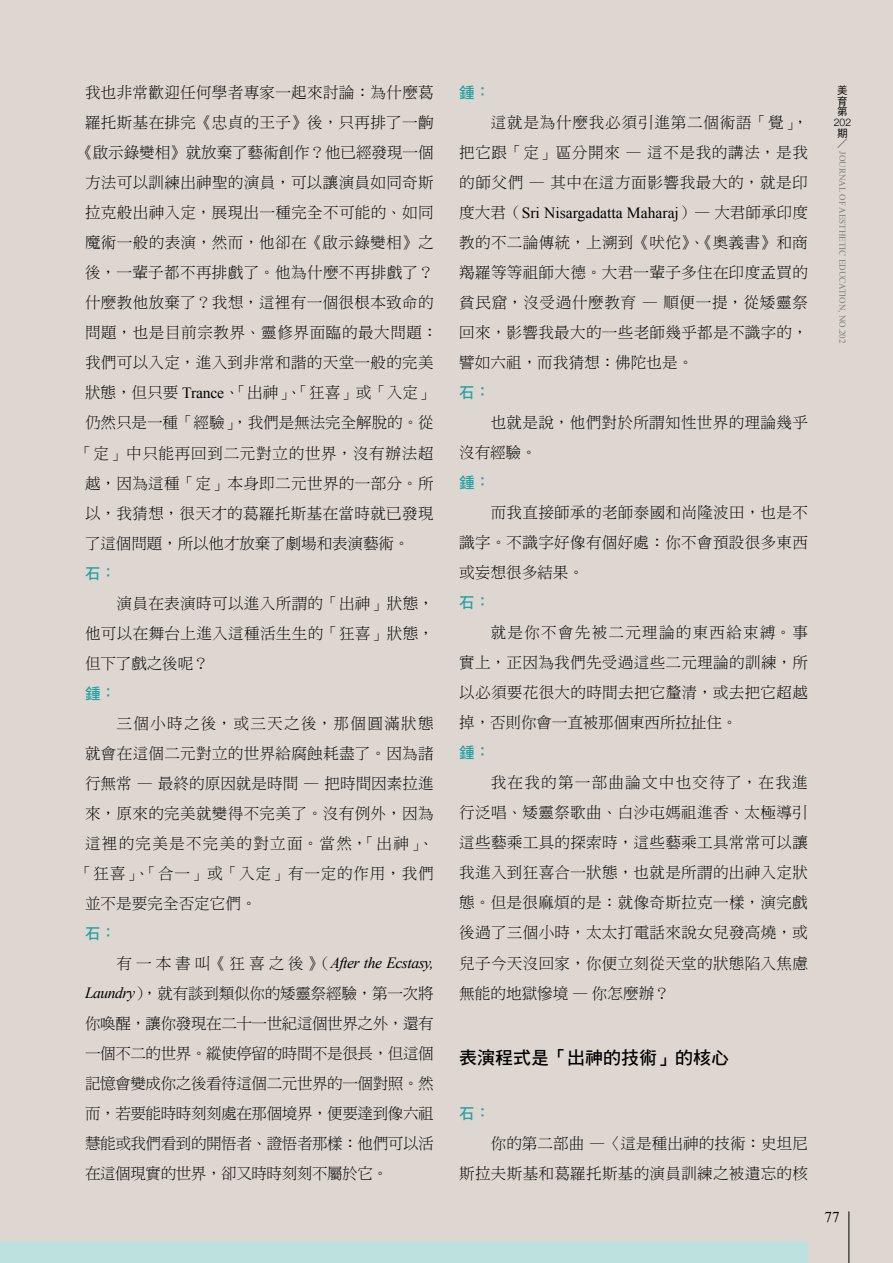
<style>
.page{position:relative;width:893px;height:1263px;background:#ded7d1}
.page>*{position:absolute;margin:0;border:0;box-sizing:border-box;transform-origin:0 0}
.t1{font:18px "DF Hei Std W7";color:#000}
.t2{font:15.6px/30px "DF Ming Std W3";letter-spacing:.02em;color:#000;text-align:justify}
.t3{font:15.6px "DF Ming Std W3";color:#000}
.t4{font:15.6px "DF Ming Std W3";letter-spacing:-.005em;color:#000}
.t5{font:15.6px "DF Ming Std W3";letter-spacing:.045em;color:#000}
.t6{font:15.6px "Times New Roman";color:#000}
.t7{font:italic 15.6px "Times New Roman";letter-spacing:-.03em;color:#000}
.t8{font:15.6px "DF Ming Std W3";letter-spacing:.08em;color:#000}
.t9{font:15.6px "DF Ming Std W3";letter-spacing:-.01em;color:#000}
.t10{font:15.6px "DF Ming Std W3";letter-spacing:.085em;color:#000}
.t11{font:15.6px "DF Hei Std W7";color:#1fa0a1}
.t12{font:15px "Times New Roman";color:#000}
.t13{font:10.5px/10.5px "DF Hei Std W5";color:#000;text-align:justify}
.t14{font:300 10.5px "Helvetica Neue";color:#000}
.t15{font:10.5px "DF Ming Std W3";color:#000}
.t16{font:9px "Times New Roman";color:#7b7d7c}
.s1{font-family:"Times New Roman"}
.s2{font-family:"DF Ming Std W3";font-style:normal}
.s3{font-family:"Times New Roman";font-style:italic}
.s4{font-family:"DF Ming Std W3"}
</style>
<div class="page">
<div style="left:0;top:1242px;width:808px;height:21px;background:#bce1df"></div>
<hr style="left:849px;top:1211px;width:1px;height:52px;background:#000">
<p class="t2" style="left:85px;top:78px;width:350px">我也非常歡迎任何學者專家一起來討論︰為什麼葛</p>
<p class="t2" style="left:85px;top:108px;width:350px">羅托斯基在排完《忠貞的王子》後，只再排了一齣</p>
<p class="t4" style="left:77px;top:144px;width:358px">《啟示錄變相》就放棄了藝術創作？他已經發現一個</p>
<p class="t2" style="left:85px;top:168px;width:350px">方法可以訓練出神聖的演員，可以讓演員如同奇斯</p>
<p class="t2" style="left:85px;top:198px;width:350px">拉克般出神入定，展現出一種完全不可能的、如同</p>
<p class="t2" style="left:85px;top:228px;width:350px">魔術一般的表演，然而，他卻在《啟示錄變相》之</p>
<p class="t2" style="left:85px;top:258px;width:350px">後，一輩子都不再排戲了。他為什麼不再排戲了？</p>
<p class="t2" style="left:85px;top:288px;width:350px">什麼教他放棄了？我想，這裡有一個很根本致命的</p>
<p class="t2" style="left:85px;top:318px;width:354px">問題，也是目前宗教界、靈修界面臨的最大問題：</p>
<p class="t2" style="left:85px;top:348px;width:350px">我們可以入定，進入到非常和諧的天堂一般的完美</p>
<p class="t3" style="left:85px;top:384px;width:350px">狀態，但只要 <span class="s1">Trance</span>、「出神」、「狂喜」或「入定」</p>
<p class="t4" style="left:85px;top:414px;width:350px">仍然只是一種「經驗」，我們是無法完全解脫的。從</p>
<p class="t5" style="left:77px;top:444px;width:358px">「定」中只能再回到二元對立的世界，沒有辦法超</p>
<p class="t2" style="left:85px;top:468px;width:350px">越，因為這種「定」本身即二元世界的一部分。所</p>
<p class="t2" style="left:85px;top:498px;width:350px">以，我猜想，很天才的葛羅托斯基在當時就已發現</p>
<p class="t9" style="left:85px;top:534px;width:326px">了這個問題，所以他才放棄了劇場和表演藝術。</p>
<p class="t11" style="left:85px;top:564px;width:33px">石：</p>
<p class="t2" style="left:85px;top:588px;width:350px;text-indent:31px">演員在表演時可以進入所謂的「出神」狀態，他可以在舞台上進入這種活生生的「狂喜」狀態，但下了戲之後呢？</p>
<p class="t11" style="left:85px;top:684px;width:33px">鍾：</p>
<p class="t10" style="left:117px;top:714px;width:319px">三個小時之後，或三天之後，那個圓滿狀態</p>
<p class="t2" style="left:85px;top:738px;width:350px">就會在這個二元對立的世界給腐蝕耗盡了。因為諸</p>
<p class="t3" style="left:85px;top:774px;width:350px">行無常 — 最終的原因就是時間 — 把時間因素拉進</p>
<p class="t2" style="left:85px;top:798px;width:350px">來，原來的完美就變得不完美了。沒有例外，因為</p>
<p class="t8" style="left:85px;top:834px;width:350px">這裡的完美是不完美的對立面。當然，「出神」、</p>
<p class="t5" style="left:77px;top:864px;width:358px">「狂喜」、「合一」或「入定」有一定的作用，我們</p>
<p class="t3" style="left:85px;top:894px;width:173px">並不是要完全否定它們。</p>
<p class="t11" style="left:85px;top:924px;width:33px">石：</p>
<p class="t7" style="left:117px;top:952px;width:319px"><span class="s2">有一本書叫《狂喜之後》（</span>After the Ecstasy,</p>
<p class="t2" style="left:85px;top:978px;width:350px"><span class="s3">Laundry</span>），就有談到類似你的矮靈祭經驗，第一次將你喚醒，讓你發現在二十一世紀這個世界之外，還有一個不二的世界。縱使停留的時間不是很長，但這個記憶會變成你之後看待這個二元世界的一個對照。然而，若要能時時刻刻處在那個境界，便要達到像六祖慧能或我們看到的開悟者、證悟者那樣︰他們可以活在這個現實的世界，卻又時時刻刻不屬於它。</p>
<p class="t11" style="left:459px;top:84px;width:33px">鍾：</p>
<p class="t2" style="left:459px;top:108px;width:350px;text-indent:31px">這就是為什麼我必須引進第二個術語「覺」，把它跟「定」區分開來 — 這不是我的講法，是我的師父們 — 其中在這方面影響我最大的，就是印</p>
<p class="t6" style="left:459px;top:203px;width:350px"><span class="s4">度大君（</span>Sri Nisargadatta Maharaj<span class="s4">）— 大君師承印度</span></p>
<p class="t2" style="left:459px;top:228px;width:350px">教的不二論傳統，上溯到《吠佗》、《奧義書》和商羯羅等等祖師大德。大君一輩子多住在印度孟買的貧民窟，沒受過什麼教育 — 順便一提，從矮靈祭回來，影響我最大的一些老師幾乎都是不識字的，譬如六祖，而我猜想︰佛陀也是。</p>
<p class="t11" style="left:459px;top:384px;width:33px">石：</p>
<p class="t2" style="left:459px;top:408px;width:350px;text-indent:31px">也就是說，他們對於所謂知性世界的理論幾乎沒有經驗。</p>
<p class="t11" style="left:459px;top:474px;width:33px">鍾：</p>
<p class="t2" style="left:459px;top:498px;width:350px;text-indent:31px">而我直接師承的老師泰國和尚隆波田，也是不識字。不識字好像有個好處︰你不會預設很多東西或妄想很多結果。</p>
<p class="t11" style="left:459px;top:594px;width:33px">石：</p>
<p class="t2" style="left:459px;top:618px;width:350px;text-indent:31px">就是你不會先被二元理論的東西給束縛。事實上，正因為我們先受過這些二元理論的訓練，所以必須要花很大的時間去把它釐清，或去把它超越掉，否則你會一直被那個東西所拉扯住。</p>
<p class="t11" style="left:459px;top:744px;width:33px">鍾：</p>
<p class="t2" style="left:459px;top:768px;width:350px;text-indent:31px">我在我的第一部曲論文中也交待了，在我進行泛唱、矮靈祭歌曲、白沙屯媽祖進香、太極導引這些藝乘工具的探索時，這些藝乘工具常常可以讓我進入到狂喜合一狀態，也就是所謂的出神入定狀態。但是很麻煩的是︰就像奇斯拉克一樣，演完戲後過了三個小時，太太打電話來說女兒發高燒，或兒子今天沒回家，你便立刻從天堂的狀態陷入焦慮無能的地獄慘境 — 你怎麼辦？</p>
<p class="t13" style="left:837px;top:85px;width:12px">美育第</p>
<p class="t14" style="left:834px;top:113px;width:19px">202</p>
<p class="t13" style="left:837px;top:127px;width:11px">期</p>
<p class="t15" style="left:837px;top:138px;width:11px">／</p>
<p class="t16" style="left:849px;top:151px;width:194px;rotate:90deg">JOURNAL OF AESTHETIC EDUCATION, NO.202</p>
<p class="t1" style="left:459px;top:1048px;width:271px">表演程式是「出神的技術」的核心</p>
<p class="t11" style="left:459px;top:1104px;width:33px">石：</p>
<p class="t2" style="left:459px;top:1128px;width:350px;text-align:right">你的第二部曲 —〈這是種出神的技術：史坦尼<br>斯拉夫斯基和葛羅托斯基的演員訓練之被遺忘的核</p>
<p class="t12" style="left:825px;top:1207px;width:16px">77</p>
</div>
